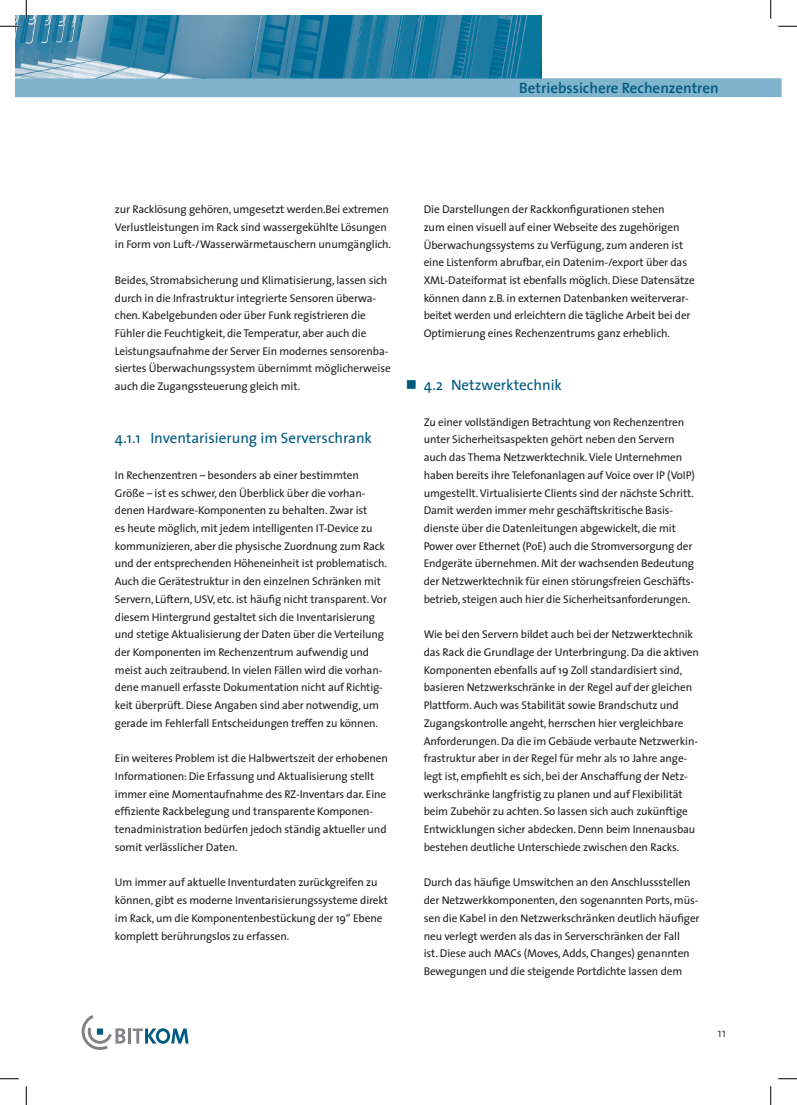
<style>
.page{position:relative;width:797px;height:1105px;background:#fff}
.page>*{position:absolute;margin:0;border:0;box-sizing:border-box;transform-origin:0 0}
.t1{font:15px "The Sans";color:#005b7f}
.t2{font:600 15px "The Sans";color:#005b7f}
.t3{font:12.5px "The Sans";color:#57585a}
.t4{font:11.25px/17.8px "The Sans";letter-spacing:-.01em;color:#231f20}
</style>
<div class="page">
<img style="left:16px;top:16px;width:525px;height:63px">
<div style="left:16px;top:79px;width:765px;height:18px;background:#80b4cc"></div>
<svg style="left:82px;top:1015px;width:43px;height:35px"></svg>
<hr style="left:127px;top:1028px;width:3px;height:15px;background:#808285">
<div style="left:97px;top:1028px;width:6px;height:7px;background:#005b7f"></div>
<svg style="left:133px;top:1028px;width:55px;height:16px"></svg>
<svg style="left:0;top:25px;width:19px;height:2px"></svg>
<svg style="left:778px;top:25px;width:19px;height:2px"></svg>
<svg style="left:0;top:1078px;width:19px;height:1px"></svg>
<svg style="left:778px;top:1078px;width:19px;height:1px"></svg>
<svg style="left:25px;top:0;width:2px;height:19px"></svg>
<svg style="left:25px;top:1086px;width:2px;height:19px"></svg>
<svg style="left:770px;top:0;width:1px;height:19px"></svg>
<svg style="left:770px;top:1086px;width:1px;height:19px"></svg>
<h1 class="t2" style="left:519px;top:79px;width:201px">Betriebssichere Rechenzentren</h1>
<p class="t4" style="left:115px;top:200px;width:278px">zur Racklösung gehören, umgesetzt werden.Bei extremen<br>Verlustleistungen im Rack sind wassergekühlte Lösungen in Form von Luft-/Wasserwärmetauschern unumgänglich.</p>
<p class="t4" style="left:115px;top:271px;width:277px">Beides, Stromabsicherung und Klimatisierung, lassen sich durch in die Infrastruktur integrierte Sensoren überwa&shy;chen. Kabelgebunden oder über Funk registrieren die Fühler die Feuchtigkeit, die Temperatur, aber auch die Leistungsaufnahme der Server Ein modernes sensorenba&shy;siertes Überwachungssystem übernimmt möglicherweise auch die Zugangssteuerung gleich mit.</p>
<h1 class="t1" style="left:115px;top:429px;width:259px">4.1.1 Inventarisierung im Serverschrank</h1>
<p class="t4" style="left:115px;top:466px;width:274px">In Rechenzentren – besonders ab einer bestimmten Größe – ist es schwer, den Überblick über die vorhan&shy;denen Hardware-Komponenten zu behalten. Zwar ist<br>es heute möglich, mit jedem intelligenten IT-Device zu kommunizieren, aber die physische Zuordnung zum Rack und der entsprechenden Höheneinheit ist problematisch.<br>Auch die Gerätestruktur in den einzelnen Schränken mit Servern, Lüftern, USV, etc. ist häufig nicht transparent. Vor diesem Hintergrund gestaltet sich die Inventarisierung und stetige Aktualisierung der Daten über die Verteilung der Komponenten im Rechenzentrum aufwendig und meist auch zeitraubend. In vielen Fällen wird die vorhan&shy;dene manuell erfasste Dokumentation nicht auf Richtig&shy;keit überprüft. Diese Angaben sind aber notwendig, um gerade im Fehlerfall Entscheidungen treffen zu können.</p>
<p class="t4" style="left:115px;top:750px;width:274px">Ein weiteres Problem ist die Halbwertszeit der erhobenen Informationen: Die Erfassung und Aktualisierung stellt immer eine Momentaufnahme des RZ-Inventars dar. Eine effiziente Rackbelegung und transparente Komponen&shy;tenadministration bedürfen jedoch ständig aktueller und somit verlässlicher Daten.</p>
<p class="t4" style="left:115px;top:874px;width:275px">Um immer auf aktuelle Inventurdaten zurückgreifen zu können, gibt es moderne Inventarisierungssysteme direkt im Rack, um die Komponentenbestückung der 19“ Ebene komplett berührungslos zu erfassen.</p>
<p class="t4" style="left:424px;top:200px;width:272px">Die Darstellungen der Rackkonfigurationen stehen<br>zum einen visuell auf einer Webseite des zugehörigen Überwachungssystems zu Verfügung, zum anderen ist eine Listenform abrufbar, ein Datenim-/export über das XML-Dateiformat ist ebenfalls möglich. Diese Datensätze können dann z.B. in externen Datenbanken weiterverar&shy;beitet werden und erleichtern die tägliche Arbeit bei der Optimierung eines Rechenzentrums ganz erheblich.</p>
<h1 class="t1" style="left:424px;top:375px;width:140px">4.2 Netzwerktechnik</h1>
<p class="t4" style="left:424px;top:413px;width:273px">Zu einer vollständigen Betrachtung von Rechenzentren unter Sicherheitsaspekten gehört neben den Servern auch das Thema Netzwerktechnik. Viele Unternehmen haben bereits ihre Telefonanlagen auf Voice over IP (VoIP) umgestellt. Virtualisierte Clients sind der nächste Schritt.<br>Damit werden immer mehr geschäftskritische Basis&shy;dienste über die Datenleitungen abgewickelt, die mit Power over Ethernet (PoE) auch die Stromversorgung der Endgeräte übernehmen. Mit der wachsenden Bedeutung der Netzwerktechnik für einen störungsfreien Geschäfts&shy;betrieb, steigen auch hier die Sicherheitsanforderungen.</p>
<p class="t4" style="left:424px;top:626px;width:277px">Wie bei den Servern bildet auch bei der Netzwerktechnik das Rack die Grundlage der Unterbringung. Da die aktiven Komponenten ebenfalls auf 19 Zoll standardisiert sind, basieren Netzwerkschränke in der Regel auf der gleichen Plattform. Auch was Stabilität sowie Brandschutz und Zugangskontrolle angeht, herrschen hier vergleichbare Anforderungen. Da die im Gebäude verbaute Netzwerkin&shy;frastruktur aber in der Regel für mehr als 10 Jahre ange&shy;legt ist, empfiehlt es sich, bei der Anschaffung der Netz&shy;werkschränke langfristig zu planen und auf Flexibilität beim Zubehör zu achten. So lassen sich auch zukünftige Entwicklungen sicher abdecken. Denn beim Innenausbau bestehen deutliche Unterschiede zwischen den Racks.</p>
<p class="t4" style="left:424px;top:874px;width:277px">Durch das häufige Umswitchen an den Anschlussstellen der Netzwerkkomponenten, den sogenannten Ports, müs&shy;sen die Kabel in den Netzwerkschränken deutlich häufiger neu verlegt werden als das in Serverschränken der Fall<br>ist. Diese auch MACs (Moves, Adds, Changes) genannten Bewegungen und die steigende Portdichte lassen dem</p>
<p class="t3" style="left:717px;top:1025px;width:10px">11</p>
</div>
